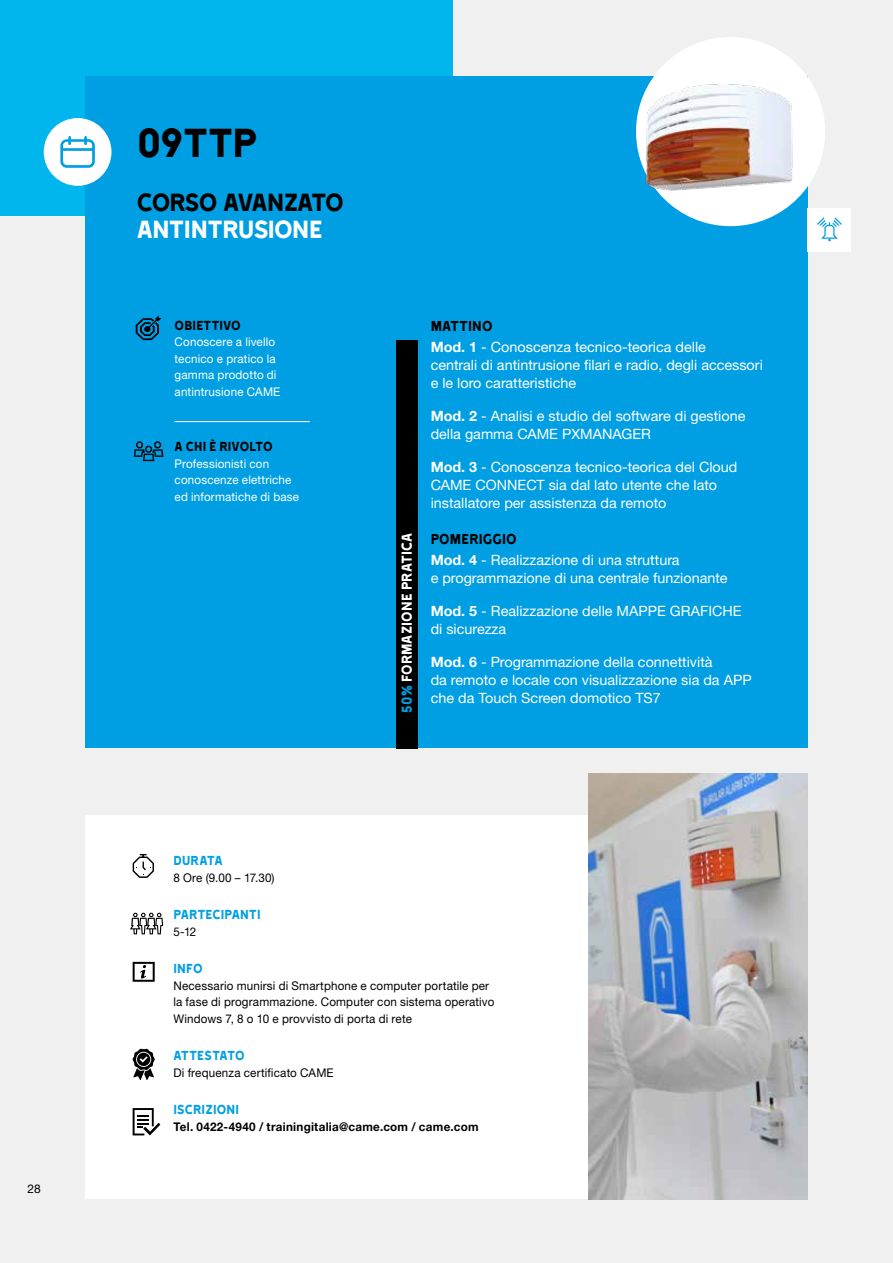
<style>
.page{position:relative;width:893px;height:1263px;background:#f0f0f0}
.page>*{position:absolute;margin:0;border:0;box-sizing:border-box;transform-origin:0 0}
.t1{font:46.5px "Came Type";letter-spacing:-.03em;color:#000}
.t2{font:28.5px "Came Type";letter-spacing:-.045em;color:#000}
.t3{font:28.5px "Came Type";letter-spacing:-.03em;color:#fff}
.t4{font:16.5px "Came Type";letter-spacing:.005em;color:#fff}
.t5{font:16.5px "Came Type";letter-spacing:.01em;color:#000}
.t6{font:15px "Came Type";color:#009fe3}
.t7{font:15px "Came Type";color:#000}
.t8{font:14.25px/18px "Helvetica Neue LTW1 G";color:#fff}
.t9{font:12px/16.5px "Helvetica Neue LTW1 G";letter-spacing:.015em;color:#000}
.t10{font:12px/16.5px "Helvetica Neue LTW1 G";letter-spacing:.015em;color:#fff}
.t11{font:700 12px "Helvetica Neue LTW1 G";letter-spacing:.025em;color:#000}
.s1{color:#009fe3}
.s2{font-weight:700}
</style>
<div class="page">
<div style="left:0;top:0;width:453px;height:215px;background:#00b6ed"></div>
<div style="left:85px;top:77px;width:723px;height:671px;background:#009fe3"></div>
<svg style="left:134px;top:441px;width:29px;height:20px"></svg>
<hr style="left:175px;top:421px;width:135px;height:1px;background:#fff">
<div style="left:85px;top:815px;width:723px;height:384px;background:#fff"></div>
<svg style="left:133px;top:962px;width:22px;height:20px"></svg>
<svg style="left:133px;top:1049px;width:22px;height:31px"></svg>
<svg style="left:133px;top:1108px;width:27px;height:27px"></svg>
<svg style="left:133px;top:854px;width:21px;height:24px"></svg>
<svg style="left:130px;top:913px;width:33px;height:21px"></svg>
<img style="left:588px;top:774px;width:220px;height:425px">
<div style="left:636px;top:37px;width:189px;height:189px;background:#fff;border-radius:50%"></div>
<svg style="left:136px;top:315px;width:25px;height:25px"></svg>
<div style="left:808px;top:208px;width:43px;height:43px;background:#fff"></div>
<svg style="left:817px;top:217px;width:25px;height:24px"></svg>
<div style="left:396px;top:340px;width:21px;height:408px;background:#000"></div>
<img style="left:636px;top:79px;width:172px;height:138px">
<div style="left:44px;top:118px;width:67px;height:68px;background:#fff;border-radius:50%"></div>
<svg style="left:60px;top:136px;width:35px;height:32px"></svg>
<p class="t9" style="left:28px;top:1180px;width:15px">28</p>
<h1 class="t1" style="left:137px;top:118px;width:122px">09TTP</h1>
<h2 class="t2" style="left:137px;top:187px;width:208px">CORSO AVANZATO</h2>
<h2 class="t3" style="left:137px;top:214px;width:187px">ANTINTRUSIONE</h2>
<p class="t7" style="left:175px;top:317px;width:68px">OBIETTIVO</p>
<p class="t10" style="left:175px;top:334px;width:107px">Conoscere a livello tecnico e pratico la gamma prodotto di antintrusione CAME</p>
<p class="t7" style="left:175px;top:439px;width:100px">A CHI È RIVOLTO</p>
<p class="t10" style="left:175px;top:455px;width:126px">Professionisti con conoscenze elettriche ed informatiche di base</p>
<p class="t4" style="left:398px;top:712px;width:181px;rotate:-90deg"><span class="s1">50%</span> FORMAZIONE PRATICA</p>
<p class="t5" style="left:431px;top:317px;width:63px">MATTINO</p>
<p class="t8" style="left:431px;top:338px;width:334px"><span class="s2">Mod. 1</span> - Conoscenza tecnico-teorica delle<br>centrali di antintrusione filari e radio, degli accessori e le loro caratteristiche</p>
<p class="t8" style="left:431px;top:407px;width:316px"><span class="s2">Mod. 2</span> - Analisi e studio del software di gestione della gamma CAME PXMANAGER</p>
<p class="t8" style="left:431px;top:458px;width:308px"><span class="s2">Mod. 3</span> - Conoscenza tecnico-teorica del Cloud<br>CAME CONNECT sia dal lato utente che lato installatore per assistenza da remoto</p>
<p class="t5" style="left:431px;top:530px;width:88px">POMERIGGIO</p>
<p class="t8" style="left:431px;top:551px;width:298px"><span class="s2">Mod. 4</span> - Realizzazione di una struttura<br>e programmazione di una centrale funzionante</p>
<p class="t8" style="left:431px;top:602px;width:312px"><span class="s2">Mod. 5</span> - Realizzazione delle MAPPE GRAFICHE di sicurezza</p>
<p class="t8" style="left:431px;top:653px;width:322px"><span class="s2">Mod. 6</span> - Programmazione della connettività<br>da remoto e locale con visualizzazione sia da APP che da Touch Screen domotico TS7</p>
<p class="t6" style="left:173px;top:852px;width:51px">DURATA</p>
<p class="t9" style="left:173px;top:869px;width:103px">8 Ore (9.00 – 17.30)</p>
<p class="t6" style="left:173px;top:906px;width:89px">PARTECIPANTI</p>
<p class="t9" style="left:173px;top:923px;width:24px">5-12</p>
<p class="t6" style="left:173px;top:960px;width:31px">INFO</p>
<p class="t9" style="left:173px;top:977px;width:322px">Necessario munirsi di Smartphone e computer portatile per la fase di programmazione. Computer con sistema operativo<br>Windows 7, 8 o 10 e provvisto di porta di rete</p>
<p class="t6" style="left:173px;top:1047px;width:73px">ATTESTATO</p>
<p class="t9" style="left:173px;top:1064px;width:162px">Di frequenza certificato CAME</p>
<p class="t6" style="left:173px;top:1101px;width:67px">ISCRIZIONI</p>
<p class="t11" style="left:173px;top:1119px;width:307px">Tel. 0422-4940 / trainingitalia@came.com / came.com</p>
</div>
